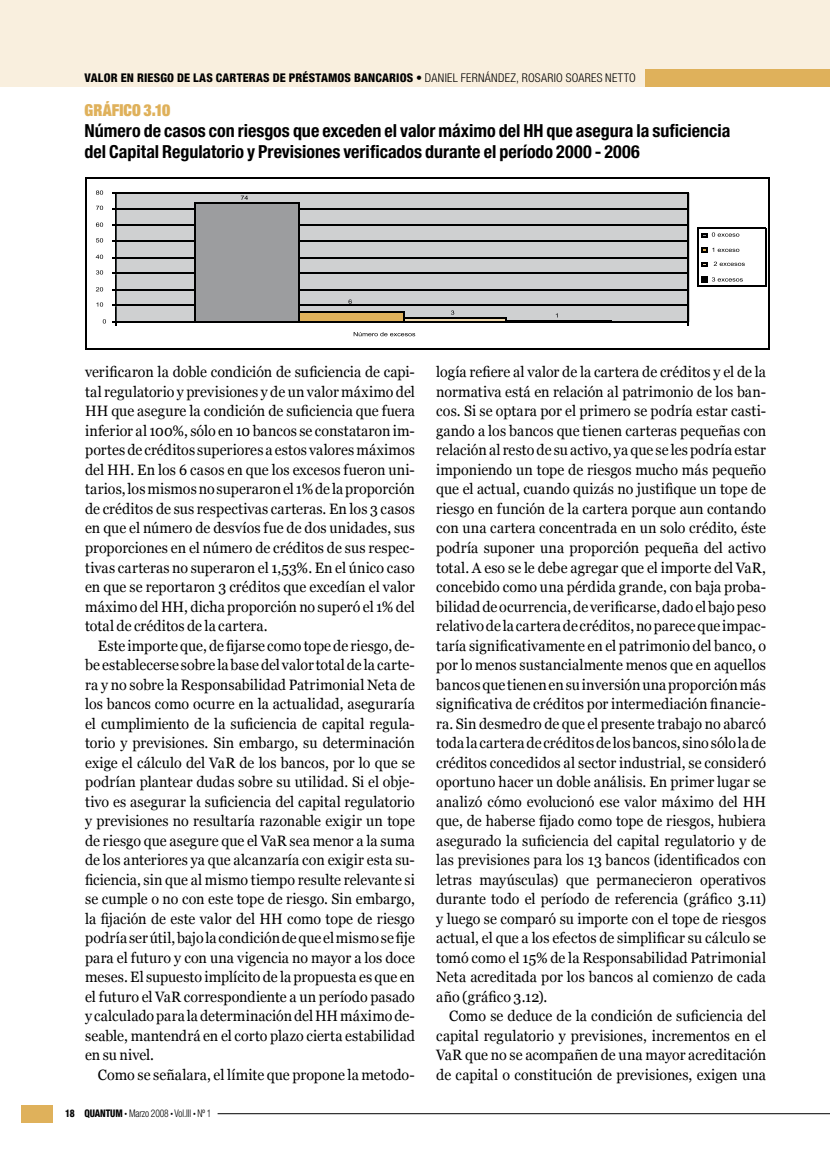
<style>
.page{position:relative;width:830px;height:1149px;background:#fff}
.page>*{position:absolute;margin:0;border:0;box-sizing:border-box;transform-origin:0 0}
.t1{font:700 condensed 18px/21px "Helvetica Neue LT";color:#000}
.t2{font:900 expanded 16.5px "Helvetica Neue LT";color:#dfb15b;scale:.95 1}
.t3{font:15px/19.5px "Georgia";letter-spacing:.005em;color:#000;text-align:justify;scale:.95 1}
.t4{font:800 condensed 12px "Helvetica Neue LT";letter-spacing:.015em;color:#000}
.t5{font:300 condensed 10.5px "Helvetica Neue LT";letter-spacing:-.01em;color:#000;scale:.9 1}
.t6{font:800 condensed 10.5px "Helvetica Neue LT";color:#000;scale:.9 1}
.s1{font-weight:300}
.s2{font-weight:800}
.s3{font-weight:200;font-stretch:normal;font-size:6px}
</style>
<div class="page">
<div style="left:21px;top:1104px;width:32px;height:17px;background:#dfb15b"></div>
<hr style="left:217px;top:1113px;width:612px;height:1px;background:#000">
<div style="left:0;top:0;width:829px;height:86px;background:#f9efde"></div>
<div style="left:644px;top:69px;width:185px;height:17px;background:#dfb15b"></div>
<hr style="left:85px;top:348px;width:684px;height:1px;background:#000">
<div style="left:117px;top:192px;width:572px;height:129px;background:#cfd0d1"></div>
<hr style="left:115px;top:304px;width:573px;height:2px;background:#000">
<hr style="left:115px;top:289px;width:573px;height:1px;background:#000">
<hr style="left:115px;top:272px;width:573px;height:1px;background:#000">
<hr style="left:115px;top:257px;width:573px;height:1px;background:#000">
<hr style="left:115px;top:240px;width:573px;height:1px;background:#000">
<hr style="left:115px;top:225px;width:573px;height:1px;background:#000">
<hr style="left:115px;top:208px;width:573px;height:1px;background:#000">
<hr style="left:115px;top:192px;width:573px;height:2px;background:#000">
<hr style="left:687px;top:192px;width:1px;height:130px;background:#000">
<hr style="left:115px;top:192px;width:2px;height:130px;background:#000">
<div style="left:194px;top:202px;width:104px;height:119px;background:#9c9d9f"></div>
<hr style="left:194px;top:202px;width:106px;height:2px;background:#000">
<hr style="left:298px;top:202px;width:2px;height:120px;background:#000">
<hr style="left:194px;top:202px;width:2px;height:120px;background:#000">
<svg style="left:404px;top:318px;width:101px;height:3px"></svg>
<hr style="left:403px;top:317px;width:104px;height:1px;background:#000">
<svg style="left:300px;top:311px;width:104px;height:10px"></svg>
<hr style="left:505px;top:320px;width:104px;height:1px;background:#000">
<hr style="left:115px;top:321px;width:573px;height:1px;background:#000">
<svg style="left:112px;top:321px;width:5px;height:4px"></svg>
<svg style="left:241px;top:195px;width:7px;height:5px"></svg>
<svg style="left:348px;top:299px;width:3px;height:5px"></svg>
<svg style="left:96px;top:302px;width:7px;height:4px"></svg>
<svg style="left:96px;top:287px;width:7px;height:4px"></svg>
<svg style="left:96px;top:270px;width:7px;height:4px"></svg>
<svg style="left:96px;top:254px;width:7px;height:5px"></svg>
<svg style="left:96px;top:238px;width:7px;height:4px"></svg>
<svg style="left:96px;top:222px;width:7px;height:5px"></svg>
<svg style="left:96px;top:206px;width:7px;height:4px"></svg>
<svg style="left:96px;top:190px;width:7px;height:5px"></svg>
<svg style="left:353px;top:332px;width:62px;height:4px"></svg>
<hr style="left:697px;top:227px;width:69px;height:2px;background:#000">
<hr style="left:764px;top:227px;width:2px;height:59px;background:#000">
<hr style="left:697px;top:285px;width:69px;height:1px;background:#000">
<hr style="left:697px;top:227px;width:1px;height:59px;background:#000">
<svg style="left:701px;top:232px;width:38px;height:5px"></svg>
<svg style="left:701px;top:247px;width:38px;height:6px"></svg>
<svg style="left:701px;top:262px;width:6px;height:5px"></svg>
<svg style="left:713px;top:261px;width:31px;height:5px"></svg>
<svg style="left:701px;top:276px;width:41px;height:6px"></svg>
<hr style="left:85px;top:177px;width:684px;height:1px;background:#000">
<hr style="left:767px;top:177px;width:2px;height:172px;background:#000">
<hr style="left:85px;top:177px;width:2px;height:172px;background:#000">
<p class="t4" style="left:85px;top:70px;width:552px">VALOR EN RIESGO DE LAS CARTERAS DE PRÉSTAMOS BANCARIOS <span class="s1">• DANI EL FERNÁND EZ, ROSARIO SOARES NETTO</span></p>
<p class="t2" style="left:85px;top:99px;width:37px">GRÁFICO</p>
<p class="t2" style="left:143px;top:99px;width:30px">3.10</p>
<p class="t1" style="left:85px;top:119px;width:647px">Número de casos con riesgos que exceden el valor máximo del HH que asegura la suficiencia del Capital Regulatorio y Previsiones verificados durante el período 2000 - 2006</p>
<p class="t3" style="left:85px;top:362px;width:348px">verificaron la doble condición de suficiencia de capi&shy;tal regulatorio y previsiones y de un valor máximo del HH que asegure la condición de suficiencia que fuera inferior al 100%, sólo en 10 bancos se constataron im&shy;portes de créditos superiores a estos valores máximos del HH. En los 6 casos en que los excesos fueron uni&shy;tarios, los mismos no superaron el 1% de la proporción de créditos de sus respectivas carteras. En los 3 casos en que el número de desvíos fue de dos unidades, sus proporciones en el número de créditos de sus respec&shy;tivas carteras no superaron el 1,53%. En el único caso en que se reportaron 3 créditos que excedían el valor máximo del HH, dicha proporción no superó el 1% del total de créditos de la cartera.</p>
<p class="t3" style="left:85px;top:635px;width:348px;text-indent:13px">Este importe que, de fijarse como tope de riesgo, de&shy;be establecerse sobre la base del valor total de la carte&shy;ra y no sobre la Responsabilidad Patrimonial Neta de los bancos como ocurre en la actualidad, aseguraría el cumplimiento de la suficiencia de capital regula&shy;torio y previsiones. Sin embargo, su determinación exige el cálculo del VaR de los bancos, por lo que se podrían plantear dudas sobre su utilidad. Si el obje&shy;tivo es asegurar la suficiencia del capital regulatorio y previsiones no resultaría razonable exigir un tope de riesgo que asegure que el VaR sea menor a la suma de los anteriores ya que alcanzaría con exigir esta su&shy;ficiencia, sin que al mismo tiempo resulte relevante si se cumple o no con este tope de riesgo. Sin embargo, la fijación de este valor del HH como tope de riesgo podría ser útil, bajo la condición de que el mismo se fije para el futuro y con una vigencia no mayor a los doce meses. El supuesto implícito de la propuesta es que en el futuro el VaR correspondiente a un período pasado y calculado para la determinación del HH máximo de&shy;seable, mantendrá en el corto plazo cierta estabilidad en su nivel.</p>
<p class="t3" style="left:98px;top:1064px;width:335px">Como se señalara, el límite que propone la metodo-</p>
<p class="t6" style="left:65px;top:1106px;width:12px">18</p>
<p class="t5" style="left:84px;top:1106px;width:142px"><span class="s2">QUANTUM</span> <span class="s3">•</span> MARZO 2008 <span class="s3">•</span> VOL.III <span class="s3">•</span> Nº 1</p>
<p class="t3" style="left:436px;top:362px;width:348px">logía refiere al valor de la cartera de créditos y el de la normativa está en relación al patrimonio de los ban&shy;cos. Si se optara por el primero se podría estar casti&shy;gando a los bancos que tienen carteras pequeñas con relación al resto de su activo, ya que se les podría estar imponiendo un tope de riesgos mucho más pequeño que el actual, cuando quizás no justifique un tope de riesgo en función de la cartera porque aun contando con una cartera concentrada en un solo crédito, éste podría suponer una proporción pequeña del activo total. A eso se le debe agregar que el importe del VaR, concebido como una pérdida grande, con baja proba&shy;bilidad de ocurrencia, de verificarse, dado el bajo peso relativo de la cartera de créditos, no parece que impac&shy;taría significativamente en el patrimonio del banco, o por lo menos sustancialmente menos que en aquellos bancos que tienen en su inversión una proporción más significativa de créditos por intermediación financie&shy;ra. Sin desmedro de que el presente trabajo no abarcó toda la cartera de créditos de los bancos, sino sólo la de créditos concedidos al sector industrial, se consideró oportuno hacer un doble análisis. En primer lugar se analizó cómo evolucionó ese valor máximo del HH que, de haberse fijado como tope de riesgos, hubiera asegurado la suficiencia del capital regulatorio y de las previsiones para los 13 bancos (identificados con letras mayúsculas) que permanecieron operativos durante todo el período de referencia (gráfico 3.11) y luego se comparó su importe con el tope de riesgos actual, el que a los efectos de simplificar su cálculo se tomó como el 15% de la Responsabilidad Patrimonial Neta acreditada por los bancos al comienzo de cada año (gráfico 3.12).</p>
<p class="t3" style="left:436px;top:1006px;width:348px;text-indent:13px">Como se deduce de la condición de suficiencia del capital regulatorio y previsiones, incrementos en el VaR que no se acompañen de una mayor acreditación de capital o constitución de previsiones, exigen una</p>
</div>
